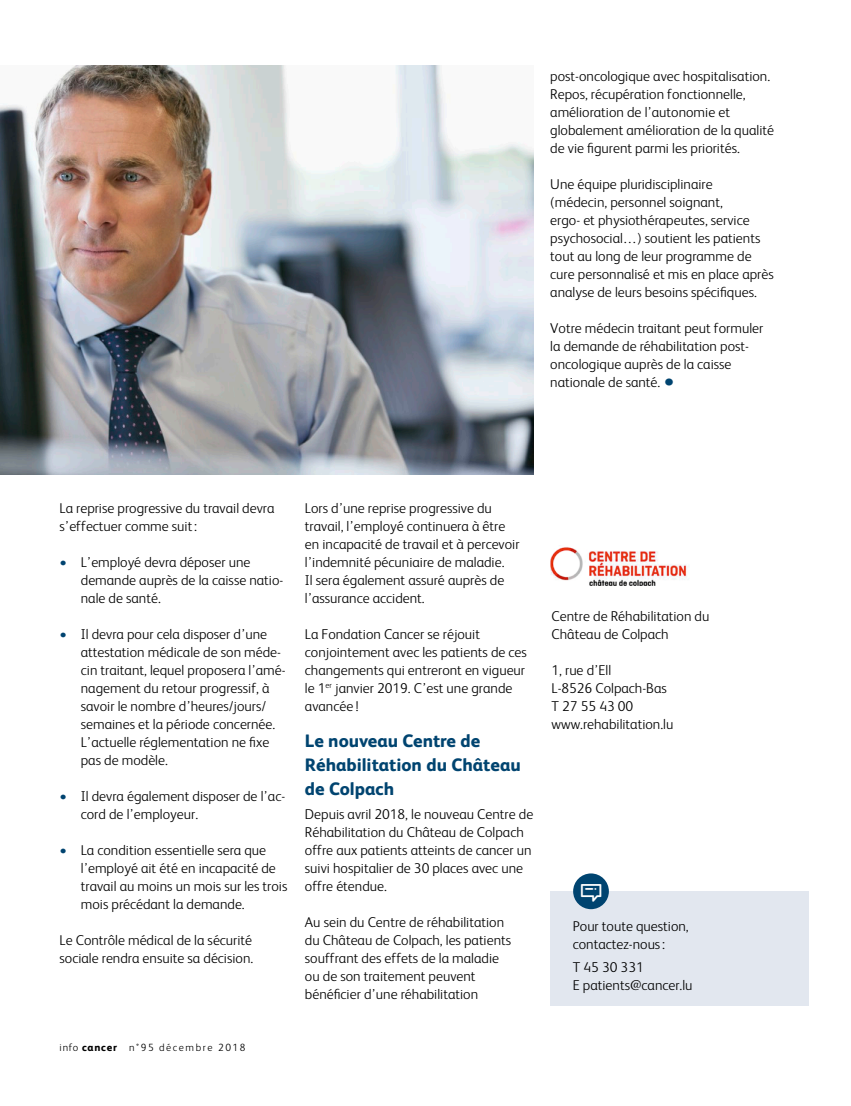
<style>
.page{position:relative;width:851px;height:1106px;background:#fff}
.page>*{position:absolute;margin:0;border:0;box-sizing:border-box;transform-origin:0 0}
.t1{font:800 18px/24px "FS Albert";color:#004470}
.t2{font:300 14.25px/18px "FS Albert";color:#000}
.t3{font:300 10.5px "FS Albert";letter-spacing:.15em;color:#000}
.s1{font-size:22.5px;color:#004470}
.s2{font-weight:700;font-size:15px;color:#004470}
.s3{font-weight:800}
</style>
<div class="page">
<div style="left:550px;top:891px;width:258px;height:115px;background:#e2e7ef"></div>
<img style="left:550px;top:547px;width:139px;height:39px">
<img style="left:0;top:65px;width:533px;height:409px">
<div style="left:573px;top:873px;width:35px;height:36px;background:#004470;border-radius:50%"></div>
<p class="t2" style="left:550px;top:66px;width:225px">post-oncologique avec hospitalisation.<br>Repos, récupération fonctionnelle, amélioration de l’autonomie et globalement amélioration de la qualité de vie figurent parmi les priorités.</p>
<p class="t2" style="left:550px;top:174px;width:225px">Une équipe pluridisciplinaire<br>(médecin, personnel soignant,<br>ergo- et physiothérapeutes, service psychosocial…) soutient les patients tout au long de leur programme de cure personnalisé et mis en place après analyse de leurs besoins spécifiques.</p>
<p class="t2" style="left:550px;top:318px;width:214px">Votre médecin traitant peut formuler la demande de réhabilitation post&shy;oncologique auprès de la caisse nationale de santé. <span class="s1">•</span></p>
<p class="t2" style="left:60px;top:498px;width:216px">La reprise progressive du travail devra s’effectuer comme suit:</p>
<p class="t2" style="left:81px;top:552px;width:204px;text-indent:-21px"><span class="s2">•</span> L’employé devra déposer une demande auprès de la caisse natio&shy;nale de santé.</p>
<p class="t2" style="left:81px;top:624px;width:206px;text-indent:-21px"><span class="s2">•</span> Il devra pour cela disposer d’une attestation médicale de son méde&shy;cin traitant, lequel proposera l’amé&shy;nagement du retour progressif, à savoir le nombre d’heures/jours/ semaines et la période concernée.<br>L’actuelle réglementation ne fixe pas de modèle.</p>
<p class="t2" style="left:81px;top:786px;width:206px;text-indent:-21px"><span class="s2">•</span> Il devra également disposer de l’ac&shy;cord de l’employeur.</p>
<p class="t2" style="left:81px;top:840px;width:208px;text-indent:-21px"><span class="s2">•</span> La condition essentielle sera que l’employé ait été en incapacité de travail au moins un mois sur les trois mois précédant la demande.</p>
<p class="t2" style="left:60px;top:930px;width:195px">Le Contrôle médical de la sécurité sociale rendra ensuite sa décision.</p>
<p class="t3" style="left:60px;top:1040px;width:187px">info <span class="s3">cancer</span> n°95 décembre 2018</p>
<p class="t2" style="left:305px;top:498px;width:216px">Lors d’une reprise progressive du travail, l’employé continuera à être en incapacité de travail et à percevoir l’indemnité pécuniaire de maladie.<br>Il sera également assuré auprès de l’assurance accident.</p>
<p class="t2" style="left:305px;top:624px;width:223px">La Fondation Cancer se réjouit conjointement avec les patients de ces changements qui entreront en vigueur le 1<sup>er</sup> janvier 2019. C’est une grande avancée !</p>
<p class="t1" style="left:305px;top:728px;width:217px">Le nouveau Centre de<br>Réhabilitation du Château de Colpach</p>
<p class="t2" style="left:305px;top:804px;width:230px">Depuis avril 2018, le nouveau Centre de Réhabilitation du Château de Colpach offre aux patients atteints de cancer un suivi hospitalier de 30 places avec une offre étendue.</p>
<p class="t2" style="left:305px;top:912px;width:208px">Au sein du Centre de réhabilitation du Château de Colpach, les patients souffrant des effets de la maladie ou de son traitement peuvent bénéficier d’une réhabilitation</p>
<p class="t2" style="left:551px;top:606px;width:159px">Centre de Réhabilitation du<br>Château de Colpach</p>
<p class="t2" style="left:551px;top:660px;width:123px">1, rue d’Ell<br>L-8526 Colpach-Bas<br>T 27 55 43 00 www.rehabilitation.lu</p>
<p class="t2" style="left:572px;top:916px;width:117px">Pour toute question, contactez-nous:</p>
<p class="t2" style="left:572px;top:957px;width:121px">T 45 30 331<br>E patients@cancer.lu</p>
</div>
